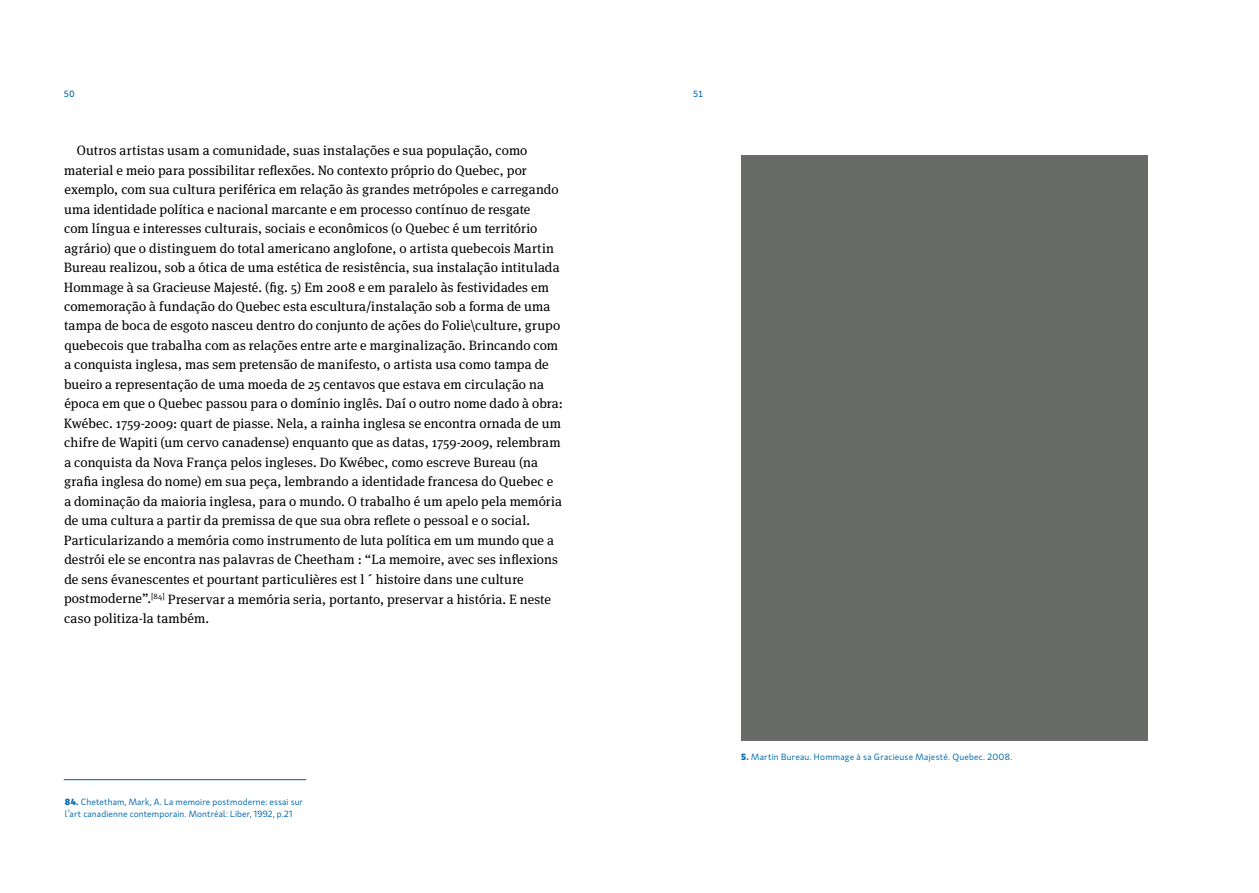
<style>
.page{position:relative;width:1259px;height:893px;background:#fff}
.page>*{position:absolute;margin:0;border:0;box-sizing:border-box;transform-origin:0 0}
.t1{font:13.5px/19.5px "Meta Serif Pro";letter-spacing:.01em;color:#000}
.t2{font:9px/12px "Gloriola Std";letter-spacing:.02em;color:#0a70b3}
.t3{font:9px "Museo Sans 500";color:#0a70b3}
.s1{font-weight:700}
</style>
<div class="page">
<div style="left:741px;top:155px;width:406px;height:585px;background:#686b68"></div>
<hr style="left:64px;top:779px;width:242px;height:1px;background:#0a70b3">
<p class="t3" style="left:64px;top:88px;width:12px">50</p>
<p class="t3" style="left:693px;top:88px;width:11px">51</p>
<p class="t1" style="left:64px;top:140px;width:500px;text-indent:13px">Outros artistas usam a comunidade, suas instalações e sua população, como material e meio para possibilitar reflexões. No contexto próprio do Quebec, por exemplo, com sua cultura periférica em relação às grandes metrópoles e carregando uma identidade política e nacional marcante e em processo contínuo de resgate<br>com língua e interesses culturais, sociais e econômicos (o Quebec é um território agrário) que o distinguem do total americano anglofone, o artista quebecois Martin Bureau realizou, sob a ótica de uma estética de resistência, sua instalação intitulada Hommage à sa Gracieuse Majesté. (fig. 5) Em 2008 e em paralelo às festividades em comemoração à fundação do Quebec esta escultura/instalação sob a forma de uma tampa de boca de esgoto nasceu dentro do conjunto de ações do Folie\culture, grupo quebecois que trabalha com as relações entre arte e marginalização. Brincando com a conquista inglesa, mas sem pretensão de manifesto, o artista usa como tampa de bueiro a representação de uma moeda de 25 centavos que estava em circulação na época em que o Quebec passou para o domínio inglês. Daí o outro nome dado à obra:<br>Kwébec. 1759-2009: quart de piasse. Nela, a rainha inglesa se encontra ornada de um chifre de Wapiti (um cervo canadense) enquanto que as datas, 1759-2009, relembram a conquista da Nova França pelos ingleses. Do Kwébec, como escreve Bureau (na grafia inglesa do nome) em sua peça, lembrando a identidade francesa do Quebec e a dominação da maioria inglesa, para o mundo. O trabalho é um apelo pela memória de uma cultura a partir da premissa de que sua obra reflete o pessoal e o social.<br>Particularizando a memória como instrumento de luta política em um mundo que a destrói ele se encontra nas palavras de Cheetham : “La memoire, avec ses inflexions de sens évanescentes et pourtant particulières est l ´ histoire dans une culture postmoderne”.<sup>[84]</sup> Preservar a memória seria, portanto, preservar a história. E neste caso politiza-la também.</p>
<p class="t2" style="left:65px;top:796px;width:239px"><span class="s1">84.</span> Chetetham, Mark, A. La memoire postmoderne: essai sur l’art canadienne contemporain. Montréal: Liber, 1992, p.21</p>
<p class="t2" style="left:741px;top:750px;width:273px"><span class="s1">5.</span> Martin Bureau. Hommage à sa Gracieuse Majesté. Quebec. 2008.</p>
</div>
